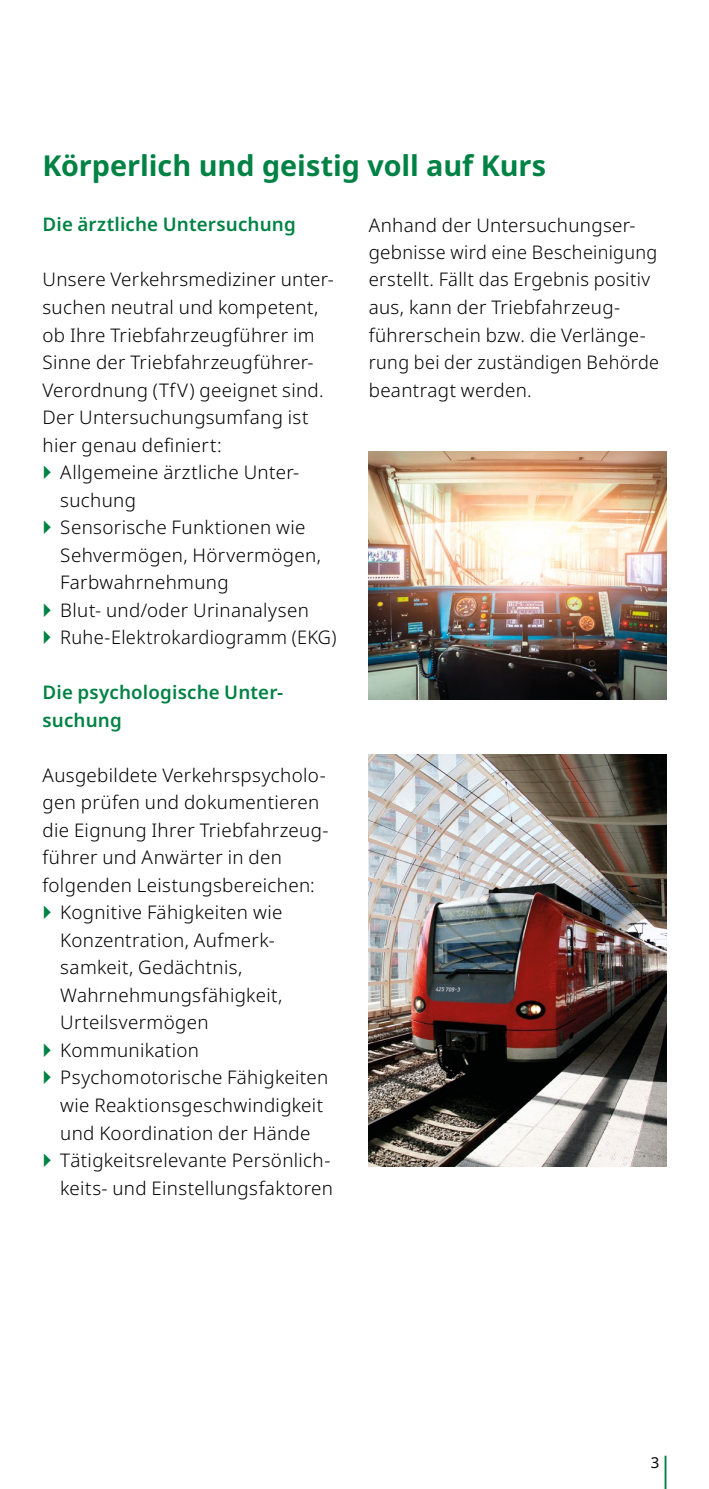
<style>
.page{position:relative;width:709px;height:1489px;background:#fff}
.page>*{position:absolute;margin:0;border:0;box-sizing:border-box;transform-origin:0 0}
.t1{font:700 28.75px "Noto Sans";color:#008244}
.t2{font:300 18.75px/27.5px "Noto Sans";letter-spacing:.02em;color:#000}
.t3{font:600 18.75px/27.5px "Noto Sans";letter-spacing:.01em;color:#008244}
.t4{font:15px "Noto Sans";color:#000}
</style>
<div class="page">
<hr style="left:664px;top:1455px;width:2px;height:33px;background:#008244">
<img style="left:369px;top:451px;width:297px;height:248px">
<img style="left:369px;top:754px;width:297px;height:412px">
<h1 class="t1" style="left:43px;top:150px;width:505px">Körperlich und geistig voll auf Kurs</h1>
<p class="t3" style="left:43px;top:211px;width:255px">Die ärztliche Untersuchung</p>
<p class="t2" style="left:43px;top:266px;width:291px">Unsere Verkehrsmediziner unter-</p>
<p class="t2" style="left:43px;top:294px;width:277px">suchen neutral und kompetent,</p>
<p class="t2" style="left:43px;top:321px;width:273px">ob Ihre Triebfahrzeugführer im</p>
<p class="t2" style="left:43px;top:349px;width:272px">Sinne der Triebfahrzeugführer-</p>
<p class="t2" style="left:43px;top:376px;width:283px">Verordnung (TfV) geeignet sind.</p>
<p class="t2" style="left:43px;top:404px;width:267px">Der Untersuchungsumfang ist</p>
<p class="t2" style="left:43px;top:431px;width:181px">hier genau definiert:</p>
<p class="t2" style="left:60px;top:459px;width:240px">Allgemeine ärztliche Unter-</p>
<p class="t2" style="left:60px;top:486px;width:77px">suchung</p>
<p class="t2" style="left:60px;top:514px;width:247px">Sensorische Funktionen wie</p>
<p class="t2" style="left:60px;top:541px;width:262px">Sehvermögen, Hörvermögen,</p>
<p class="t2" style="left:60px;top:569px;width:170px">Farbwahrnehmung</p>
<p class="t2" style="left:60px;top:596px;width:250px">Blut- und/oder Urinanalysen</p>
<p class="t2" style="left:60px;top:624px;width:278px">Ruhe-Elektrokardiogramm (EKG)</p>
<p class="t3" style="left:43px;top:679px;width:242px">Die psychologische Unter&shy;suchung</p>
<p class="t2" style="left:43px;top:761px;width:285px">Ausgebildete Verkehrspsycholo-</p>
<p class="t2" style="left:43px;top:789px;width:278px">gen prüfen und dokumentieren</p>
<p class="t2" style="left:43px;top:816px;width:287px">die Eignung Ihrer Triebfahrzeug-</p>
<p class="t2" style="left:43px;top:844px;width:241px">führer und Anwärter in den</p>
<p class="t2" style="left:43px;top:871px;width:274px">folgenden Leistungsbereichen:</p>
<p class="t2" style="left:60px;top:899px;width:224px">Kognitive Fähigkeiten wie</p>
<p class="t2" style="left:60px;top:926px;width:214px">Konzentration, Aufmerk-</p>
<p class="t2" style="left:60px;top:954px;width:183px">samkeit, Gedächtnis,</p>
<p class="t2" style="left:60px;top:981px;width:224px">Wahrnehmungsfähigkeit,</p>
<p class="t2" style="left:60px;top:1009px;width:150px">Urteilsvermögen</p>
<p class="t2" style="left:60px;top:1036px;width:140px">Kommunikation</p>
<p class="t2" style="left:60px;top:1064px;width:269px">Psychomotorische Fähigkeiten</p>
<p class="t2" style="left:60px;top:1091px;width:264px">wie Reaktionsgeschwindigkeit</p>
<p class="t2" style="left:60px;top:1119px;width:252px">und Koordination der Hände</p>
<p class="t2" style="left:60px;top:1146px;width:270px">Tätigkeitsrelevante Persönlich-</p>
<p class="t2" style="left:60px;top:1174px;width:274px">keits- und Einstellungsfaktoren</p>
<p class="t2" style="left:369px;top:211px;width:292px">Anhand der Untersuchungser&shy;gebnisse wird eine Bescheinigung erstellt. Fällt das Ergebnis positiv aus, kann der Triebfahrzeug&shy;führerschein bzw. die Verlänge&shy;rung bei der zuständigen Behörde beantragt werden.</p>
<p class="t4" style="left:650px;top:1453px;width:10px">3</p>
</div>
